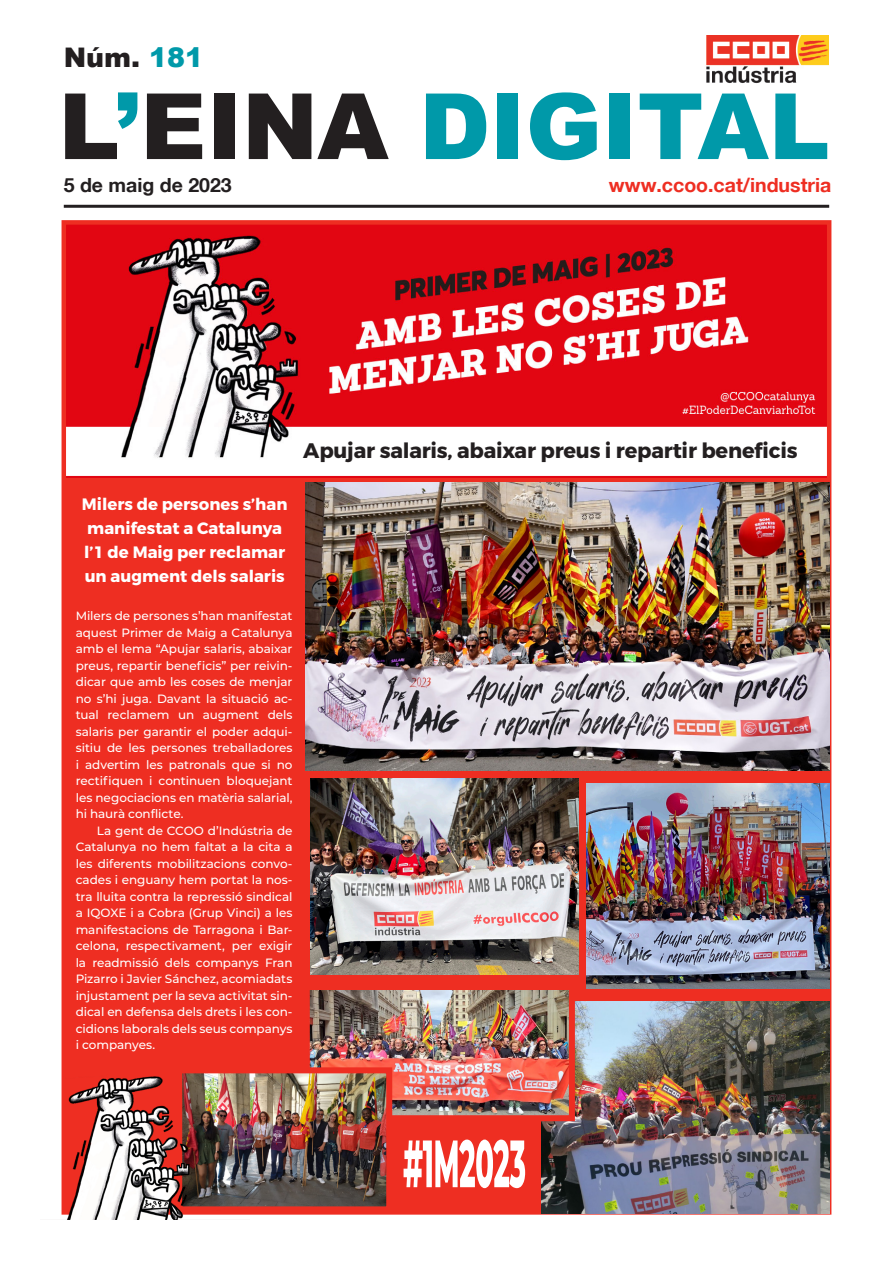
<style>
.page{position:relative;width:893px;height:1263px;background:#fff}
.page>*{position:absolute;margin:0;border:0;box-sizing:border-box;transform-origin:0 0}
.t1{font:900 91.5px "Arial";color:#0099a9}
.t2{font:900 27px "Arial";color:#231f20}
.Peu_de_foto{font:700 21px "Montserrat";letter-spacing:-.01em;color:#231f20}
.t3{font:19.5px "Helve Neu Bol 75";color:#ee2e22}
.t4{font:19.5px "Helve Neu Bol 75";color:#231f20}
.Peu_de_foto-2{font:700 16.5px/24px "Montserrat";color:#fff}
.t5{font:500 12px/16.5px "Montserrat";letter-spacing:-.005em;color:#fff;text-align:justify}
.s1{color:#0099a9}
.s2{color:#231f20}
</style>
<div class="page">
<hr style="left:64px;top:205px;width:765px;height:3px;background:#231f20">
<img style="left:706px;top:35px;width:123px;height:49px">
<div style="left:64px;top:222px;width:765px;height:990px;background:#ee2e22"></div>
<img style="left:67px;top:225px;width:759px;height:252px">
<div style="left:533px;top:432px;width:284px;height:40px;background:#fff"></div>
<img style="left:306px;top:483px;width:523px;height:287px">
<img style="left:586px;top:783px;width:243px;height:206px">
<img style="left:310px;top:779px;width:268px;height:196px">
<img style="left:541px;top:1001px;width:288px;height:212px">
<img style="left:311px;top:991px;width:257px;height:123px">
<div style="left:304px;top:984px;width:271px;height:137px;border:6px solid #ee2e22"></div>
<svg style="left:404px;top:1139px;width:121px;height:49px"></svg>
<img style="left:249px;top:1074px;width:136px;height:131px">
<div style="left:176px;top:1067px;width:216px;height:145px;border:6px solid #ee2e22"></div>
<img style="left:61px;top:1074px;width:188px;height:146px">
<p class="t2" style="left:64px;top:38px;width:141px">Núm. <span class="s1">181</span></p>
<p class="t1" style="left:58px;top:60px;width:773px"><span class="s2">L</span>’<span class="s2">EINA</span> DIGITAL</p>
<p class="t4" style="left:64px;top:173px;width:169px">5 de maig de 2023</p>
<p class="t3" style="left:609px;top:173px;width:224px">www.ccoo.cat/industria</p>
<p class="Peu_de_foto" style="left:303px;top:437px;width:496px">Apujar salaris, abaixar preus i repartir beneficis</p>
<p class="Peu_de_foto-2" style="left:82px;top:493px;width:207px">Milers de persones s’han manifestat a Catalunya l’1 de Maig per reclamar un augment dels salaris</p>
<p class="t5" style="left:76px;top:607px;width:218px">Milers de persones s’han manifestat aquest Primer de Maig a Catalunya amb el lema “Apujar salaris, abaixar preus, repartir beneficis” per reivin&shy;dicar que amb les coses de menjar no s’hi juga. Davant la situació ac&shy;tual reclamem un augment dels salaris per garantir el poder adqui&shy;sitiu de les persones treballadores i advertim les patronals que si no rectifiquen i continuen bloquejant les negociacions en matèria salarial, hi haurà conflicte.</p>
<p class="t5" style="left:76px;top:822px;width:218px;text-indent:21px">La gent de CCOO d’Indústria de Catalunya no hem faltat a la cita a les diferents mobilitzacions convo&shy;cades i enguany hem portat la nos&shy;tra lluita contra la repressió sindical a IQOXE i a Cobra (Grup Vinci) a les manifestacions de Tarragona i Bar&shy;celona, respectivament, per exigir la readmissió dels companys Fran Pizarro i Javier Sánchez, acomiadats injustament per la seva activitat sin&shy;dical en defensa dels drets i les con&shy;cidions laborals dels seus companys i companyes.</p>
</div>
